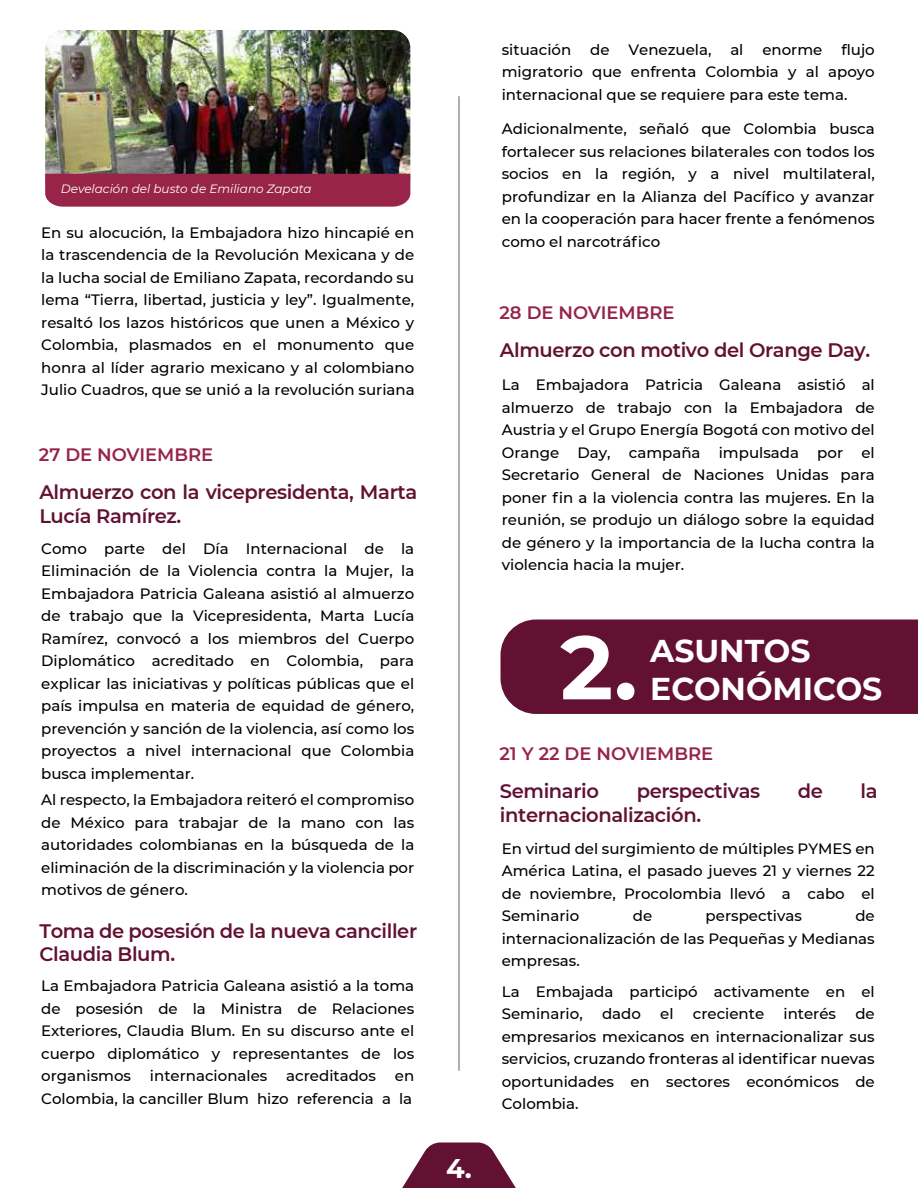
<style>
.page{position:relative;width:918px;height:1188px;background:#fff}
.page>*{position:absolute;margin:0;border:0;box-sizing:border-box;transform-origin:0 0}
.t1{font:700 89.85px "Montserrat";color:#fff}
.t2{font:700 31.5px "Montserrat";color:#fff}
.t3{font:700 27px "Montserrat";color:#fff}
.t4{font:600 19.5px/23.4px "Montserrat";letter-spacing:-.02em;color:#621132}
.t5{font:600 18px "Montserrat";color:#972349}
.t6{font:500 15px/22.5px "Montserrat";color:#000;text-align:justify}
.t7{font:italic 12px "Montserrat";color:#fff}
</style>
<div class="page">
<svg style="left:402px;top:1143px;width:114px;height:45px"></svg>
<hr style="left:459px;top:96px;width:1px;height:975px;background:#606060">
<img style="left:45px;top:30px;width:365px;height:144px">
<div style="left:45px;top:174px;width:365px;height:33px;background:#982449"></div>
<div style="left:501px;top:619px;width:417px;height:95px;background:#621132"></div>
<p class="t7" style="left:61px;top:180px;width:252px">Develación del busto de Emiliano Zapata</p>
<p class="t6" style="left:41px;top:220px;width:375px">En su alocución, la Embajadora hizo hincapié en la trascendencia de la Revolución Mexicana y de la lucha social de Emiliano Zapata, recordando su lema “Tierra, libertad, justicia y ley”. Igualmente, resaltó los lazos históricos que unen a México y Colombia, plasmados en el monumento que honra al líder agrario mexicano y al colombiano Julio Cuadros, que se unió a la revolución suriana</p>
<p class="t5" style="left:39px;top:442px;width:176px">27 DE NOVIEMBRE</p>
<h3 class="t4" style="left:39px;top:480px;width:379px">Almuerzo con la vicepresidenta, Marta<br>Lucía Ramírez.</h3>
<p class="t6" style="left:41px;top:537px;width:375px">Como parte del Día Internacional de la Eliminación de la Violencia contra la Mujer, la Embajadora Patricia Galeana asistió al almuerzo de trabajo que la Vicepresidenta, Marta Lucía Ramírez, convocó a los miembros del Cuerpo Diplomático acreditado en Colombia, para explicar las iniciativas y políticas públicas que el país impulsa en materia de equidad de género, prevención y sanción de la violencia, así como los proyectos a nivel internacional que Colombia busca implementar.</p>
<p class="t6" style="left:41px;top:788px;width:375px">Al respecto, la Embajadora reiteró el compromiso de México para trabajar de la mano con las autoridades colombianas en la búsqueda de la eliminación de la discriminación y la violencia por motivos de género.</p>
<h3 class="t4" style="left:39px;top:919px;width:379px">Toma de posesión de la nueva canciller<br>Claudia Blum.</h3>
<p class="t6" style="left:41px;top:974px;width:375px">La Embajadora Patricia Galeana asistió a la toma de posesión de la Ministra de Relaciones Exteriores, Claudia Blum. En su discurso ante el cuerpo diplomático y representantes de los organismos</p>
<p class="t6" style="left:150px;top:1064px;width:119px">internacionales</p>
<p class="t6" style="left:286px;top:1064px;width:91px">acreditados</p>
<p class="t6" style="left:41px;top:1064px;width:375px;text-align:right">en<br>Colombia, la canciller Blum hizo referencia a la</p>
<h3 class="t3" style="left:446px;top:1148px;width:27px">4.</h3>
<p class="t6" style="left:502px;top:37px;width:71px">situación</p>
<p class="t6" style="left:590px;top:37px;width:21px">de</p>
<p class="t6" style="left:628px;top:37px;width:84px">Venezuela,</p>
<p class="t6" style="left:730px;top:37px;width:15px">al</p>
<p class="t6" style="left:762px;top:37px;width:62px">enorme</p>
<p class="t6" style="left:502px;top:37px;width:375px;text-indent:340px">flujo migratorio que enfrenta Colombia y al apoyo internacional que se requiere para este tema.</p>
<p class="t6" style="left:502px;top:117px;width:375px">Adicionalmente, señaló que Colombia busca fortalecer sus relaciones bilaterales con todos los socios en la región, y a nivel multilateral, profundizar en la Alianza del Pacífico y avanzar en la cooperación para hacer frente a fenómenos como el narcotráfico</p>
<p class="t5" style="left:500px;top:300px;width:177px">28 DE NOVIEMBRE</p>
<h3 class="t4" style="left:500px;top:338px;width:372px">Almuerzo con motivo del Orange Day.</h3>
<p class="t6" style="left:502px;top:373px;width:375px">La Embajadora Patricia Galeana asistió al almuerzo de trabajo con la Embajadora de Austria y el Grupo Energía Bogotá con motivo del Orange Day, campaña impulsada por el Secretario General de Naciones Unidas para poner fin a la violencia contra las mujeres. En la reunión, se produjo un diálogo sobre la equidad de género y la importancia de la lucha contra la violencia hacia la mujer.</p>
<h1 class="t1" style="left:560px;top:603px;width:79px">2.</h1>
<h2 class="t2" style="left:650px;top:628px;width:162px">ASUNTOS</h2>
<h2 class="t2" style="left:650px;top:666px;width:234px">ECONÓMICOS</h2>
<p class="t5" style="left:500px;top:741px;width:215px">21 Y 22 DE NOVIEMBRE</p>
<h3 class="t4" style="left:500px;top:779px;width:101px">Seminario</h3>
<h3 class="t4" style="left:637px;top:779px;width:125px">perspectivas</h3>
<h3 class="t4" style="left:798px;top:779px;width:27px">de</h3>
<h3 class="t4" style="left:861px;top:779px;width:19px">la</h3>
<h3 class="t4" style="left:500px;top:802px;width:203px">internacionalización.</h3>
<p class="t6" style="left:502px;top:836px;width:375px">En virtud del surgimiento de múltiples PYMES en América Latina, el pasado jueves 21 y viernes 22 de noviembre, Procolombia llevó a cabo el Seminario</p>
<p class="t6" style="left:633px;top:904px;width:21px">de</p>
<p class="t6" style="left:706px;top:904px;width:98px">perspectivas</p>
<p class="t6" style="left:502px;top:904px;width:375px;text-indent:354px">de internacionalización de las Pequeñas y Medianas empresas.</p>
<p class="t6" style="left:502px;top:980px;width:375px">La Embajada participó activamente en el<br>Seminario,</p>
<p class="t6" style="left:602px;top:1002px;width:40px">dado</p>
<p class="t6" style="left:660px;top:1002px;width:15px">el</p>
<p class="t6" style="left:693px;top:1002px;width:73px">creciente</p>
<p class="t6" style="left:784px;top:1002px;width:54px">interés</p>
<p class="t6" style="left:502px;top:1002px;width:375px;text-indent:354px">de empresarios mexicanos en internacionalizar sus servicios, cruzando fronteras al identificar nuevas oportunidades en sectores económicos de Colombia.</p>
</div>
